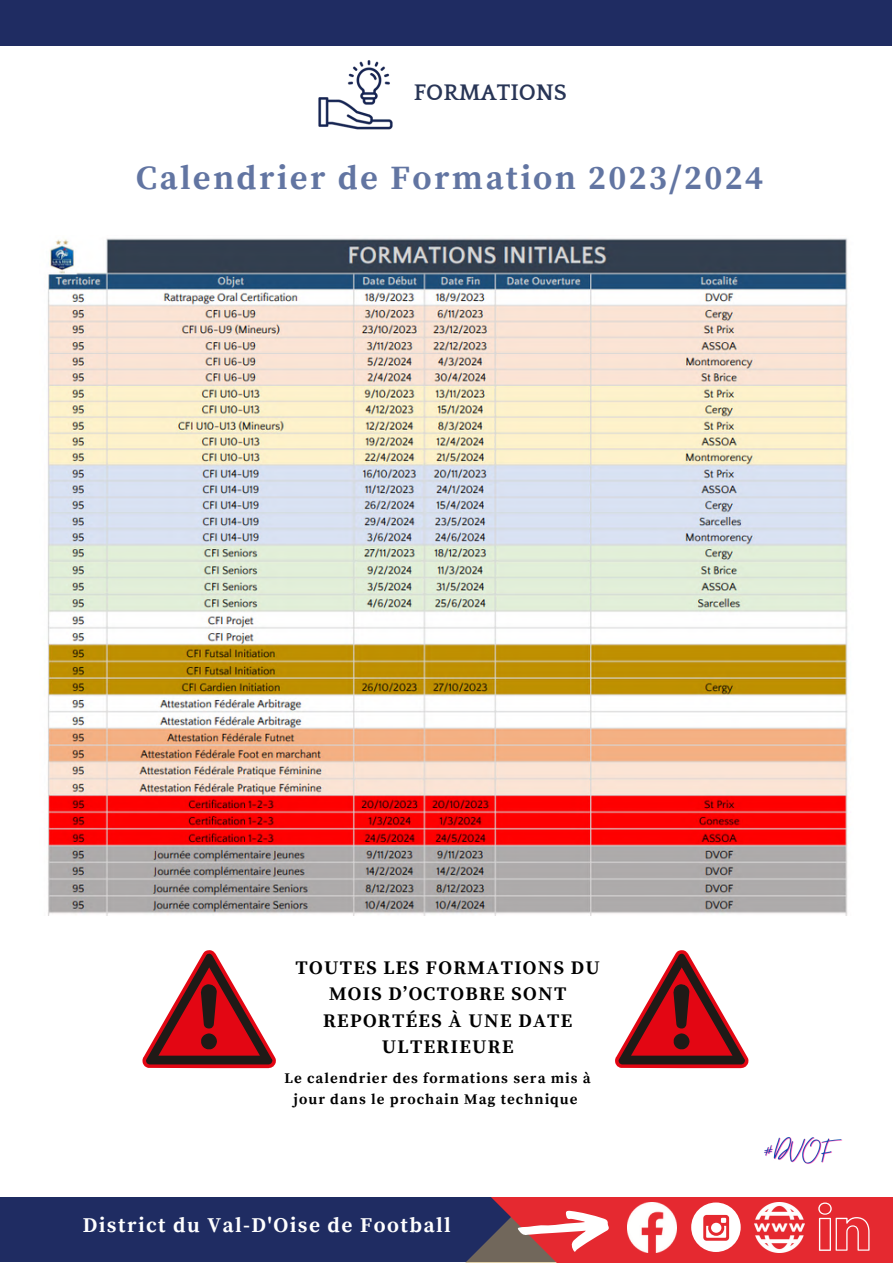
<style>
.page{position:relative;width:893px;height:1264px;background:#fff}
.page>*{position:absolute;margin:0;border:0;box-sizing:border-box;transform-origin:0 0}
.t1{font:700 33.9px "Source Serif Pro";letter-spacing:.07em;color:#6275a2}
.t2{font:700 23.1px "Quattrocento";color:#283556}
.t3{font:700 21px "Source Serif Pro";letter-spacing:.07em;color:#fff}
.t4{font:700 19.2px/26.4px "Source Serif Pro";letter-spacing:.07em;color:#000;text-align:center}
.t5{font:700 14.7px/20.2px "Source Serif Pro";letter-spacing:.07em;color:#000;text-align:center}
</style>
<div class="page">
<div style="left:1px;top:1192px;width:890px;height:70px;background:#1f2c62"></div>
<div style="left:797px;top:1196px;width:95px;height:66px;background:#e52930"></div>
<div style="left:0;top:45px;width:892px;height:1151px;background:#fff"></div>
<div style="left:0;top:0;width:891px;height:45px;background:#1f2c62"></div>
<img style="left:797px;top:1202px;width:7px;height:49px">
<img style="left:318px;top:60px;width:75px;height:70px">
<svg style="left:818px;top:1202px;width:51px;height:48px;background:#e8464c"></svg>
<svg style="left:292px;top:1196px;width:505px;height:66px"></svg>
<img style="left:48px;top:238px;width:800px;height:677px">
<img style="left:764px;top:1137px;width:79px;height:27px">
<svg style="left:142px;top:950px;width:134px;height:118px"></svg>
<svg style="left:615px;top:950px;width:133px;height:118px"></svg>
<p class="t2" style="left:414px;top:80px;width:154px">FORMATIONS</p>
<p class="t1" style="left:136px;top:158px;width:628px">Calendrier de Formation 2023/2024</p>
<p class="t4" style="left:295px;top:955px;width:306px">TOUTES LES FORMATIONS DU<br>MOIS D’OCTOBRE SONT<br>REPORTÉES À UNE DATE<br>ULTERIEURE</p>
<p class="t5" style="left:284px;top:1069px;width:308px">Le calendrier des formations sera mis à jour dans le prochain Mag technique</p>
<p class="t3" style="left:83px;top:1212px;width:369px">District du Val-D'Oise de Football</p>
</div>
